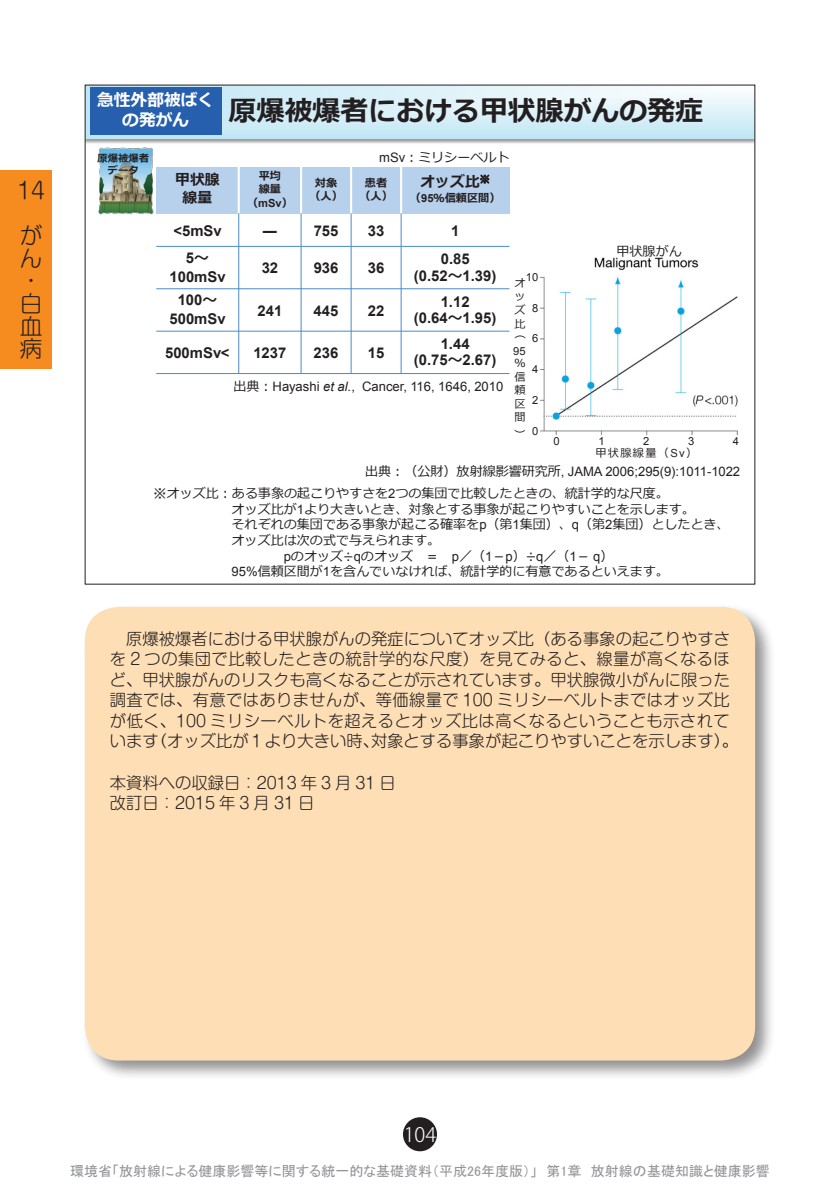
<style>
.page{position:relative;width:840px;height:1191px;background:#fff}
.page>*{position:absolute;margin:0;border:0;box-sizing:border-box;transform-origin:0 0}
.t1{font:700 27.8px "Meiryo";color:#231f20}
.t2{font:300 22.6px/22.6px "Shin M Go Pro";color:#231f20}
.t3{font:300 19.8px "Koz Go Pro";color:#fff}
.t4{font:700 16.8px/20px "Meiryo";color:#fff;text-align:center}
.t5{font:300 16.2px/20.6px "Shin M Go Pro";color:#231f20}
.t6{font:700 14.8px/16.6px "Arial";color:#231f20;text-align:center}
.t7{font:700 14.8px/17.8px "Meiryo";color:#231f20;text-align:center}
.t8{font:14px "MS P Gothic";color:#939598}
.t9{font:13px "Meiryo";color:#231f20}
.t10{font:13px "Arial";color:#231f20}
.t11{font:700 11.2px/13.4px "Meiryo";color:#231f20;text-align:center}
.t12{font:11.2px/13.4px "Meiryo";letter-spacing:.12em;color:#231f20;text-align:justify}
.t13{font:11.2px "Arial";color:#231f20}
.t14{font:700 11.2px "Arial";color:#231f20}
.t15{font:700 10.2px/12.2px "Meiryo";color:#231f20;text-align:center}
.s1{font-family:"Arial"}
.s2{font-family:"Meiryo"}
.s3{font-style:italic}
.s4{font-family:"MS Gothic"}
</style>
<div class="page">
<div style="left:81px;top:603px;width:694px;height:478px;background:#231f20;opacity:.5"></div>
<div style="left:85px;top:607px;width:669px;height:453px;background:#fedeb5;border-radius:34px"></div>
<div style="left:0;top:170px;width:51px;height:199px;background:#f68b1f"></div>
<div style="left:403px;top:1117px;width:34px;height:34px;background:#231f20;border-radius:50%"></div>
<svg style="left:87px;top:87px;width:665px;height:52px;background:#d5eef7"></svg>
<div style="left:156px;top:167px;width:82px;height:46px;background:#b7d0ec"></div>
<div style="left:238px;top:167px;width:63px;height:46px;background:#b7d0ec"></div>
<div style="left:301px;top:167px;width:50px;height:46px;background:#b7d0ec"></div>
<div style="left:351px;top:167px;width:50px;height:46px;background:#b7d0ec"></div>
<div style="left:401px;top:167px;width:108px;height:46px;background:#b7d0ec"></div>
<hr style="left:237px;top:167px;width:3px;height:46px;background:#fff">
<hr style="left:238px;top:213px;width:1px;height:161px;background:#4a8bc9">
<hr style="left:300px;top:167px;width:2px;height:46px;background:#fff">
<hr style="left:300px;top:213px;width:1px;height:161px;background:#4a8bc9">
<hr style="left:350px;top:167px;width:2px;height:46px;background:#fff">
<hr style="left:350px;top:213px;width:1px;height:161px;background:#4a8bc9">
<hr style="left:400px;top:167px;width:2px;height:46px;background:#fff">
<hr style="left:400px;top:213px;width:1px;height:161px;background:#4a8bc9">
<hr style="left:156px;top:246px;width:353px;height:1px;background:#4a8bc9">
<hr style="left:156px;top:288px;width:353px;height:1px;background:#4a8bc9">
<hr style="left:156px;top:331px;width:353px;height:1px;background:#4a8bc9">
<hr style="left:156px;top:373px;width:353px;height:1px;background:#4a8bc9">
<svg style="left:480px;top:175px;width:9px;height:8px"></svg>
<div style="left:90px;top:88px;width:131px;height:47px;background:#255fad"></div>
<img style="left:99px;top:147px;width:54px;height:68px">
<img style="left:539px;top:257px;width:199px;height:179px">
<h2 class="t2" style="left:17px;top:165px;width:29px;line-height:45.4px">14が</h2>
<h2 class="t2" style="left:20px;top:244px;width:23px">ん・白血病</h2>
<p class="t4" style="left:97px;top:90px;width:119px">急性外部被ばくの発がん</p>
<p class="t15" style="left:97px;top:153px;width:53px">原爆被爆者データ</p>
<h1 class="t1" style="left:229px;top:92px;width:475px">原爆被爆者における甲状腺がんの発症</h1>
<p class="t9" style="left:379px;top:148px;width:132px"><span class="s1">mSv</span>：ミリシーベルト</p>
<p class="t7" style="left:175px;top:172px;width:46px">甲状腺線量</p>
<p class="t11" style="left:259px;top:170px;width:24px;text-align:left">平均線量</p>
<p class="t11" style="left:309px;top:176px;width:35px">対象（人）</p>
<p class="t11" style="left:359px;top:176px;width:35px">患者（人）</p>
<p class="t7" style="left:420px;top:173px;width:71px">オッズ比<sup>※</sup></p>
<p class="t11" style="left:410px;top:192px;width:92px">（<span class="s1">95</span>％信頼区間）</p>
<p class="t14" style="left:247px;top:195px;width:47px"><span class="s2">（</span>mSv<span class="s2">）</span></p>
<p class="t6" style="left:173px;top:222px;width:50px">&lt;5mSv</p>
<p class="t6" style="left:262px;top:222px;width:16px">―</p>
<p class="t6" style="left:313px;top:222px;width:26px">755</p>
<p class="t6" style="left:367px;top:222px;width:18px">33</p>
<p class="t6" style="left:451px;top:222px;width:10px">1</p>
<p class="t6" style="left:169px;top:248px;width:58px;line-height:19.2px">5<span class="s2">～<br></span>100mSv</p>
<p class="t6" style="left:261px;top:260px;width:18px">32</p>
<p class="t6" style="left:313px;top:260px;width:26px">936</p>
<p class="t6" style="left:367px;top:260px;width:18px">36</p>
<p class="t6" style="left:413px;top:251px;width:84px">0.85<br>(0.52<span class="s2">～</span>1.39)</p>
<p class="t6" style="left:169px;top:291px;width:58px;line-height:19.2px">100<span class="s2">～<br></span>500mSv</p>
<p class="t6" style="left:257px;top:302px;width:26px">241</p>
<p class="t6" style="left:313px;top:302px;width:26px">445</p>
<p class="t6" style="left:367px;top:302px;width:18px">22</p>
<p class="t6" style="left:413px;top:293px;width:84px">1.12<br>(0.64<span class="s2">～</span>1.95)</p>
<p class="t6" style="left:165px;top:345px;width:66px">500mSv&lt;</p>
<p class="t6" style="left:253px;top:345px;width:34px">1237</p>
<p class="t6" style="left:313px;top:345px;width:26px">236</p>
<p class="t6" style="left:367px;top:345px;width:18px">15</p>
<p class="t6" style="left:413px;top:336px;width:84px">1.44<br>(0.75<span class="s2">～</span>2.67)</p>
<p class="t10" style="left:233px;top:378px;width:271px"><span class="s2">出典：</span>Hayashi <span class="s3">et al</span>., Cancer, 116, 1646, 2010</p>
<p class="t13" style="left:525px;top:270px;width:14px">10</p>
<p class="t13" style="left:531px;top:301px;width:8px">8</p>
<p class="t13" style="left:531px;top:331px;width:8px">6</p>
<p class="t13" style="left:531px;top:362px;width:8px">4</p>
<p class="t13" style="left:531px;top:392px;width:8px">2</p>
<p class="t13" style="left:531px;top:423px;width:8px">0</p>
<p class="t12" style="left:514px;top:277px;width:13px">オッズ比</p>
<p class="t13" style="left:513px;top:344px;width:14px">95</p>
<p class="t12" style="left:514px;top:357px;width:13px">％信頼区間</p>
<p class="t12" style="left:525px;top:328px;width:13px;rotate:90deg">（</p>
<p class="t12" style="left:525px;top:429px;width:13px;rotate:90deg">）</p>
<p class="t9" style="left:616px;top:242px;width:67px">甲状腺がん</p>
<p class="t13" style="left:553px;top:434px;width:8px">0</p>
<p class="t13" style="left:598px;top:434px;width:8px">1</p>
<p class="t13" style="left:642px;top:434px;width:8px">2</p>
<p class="t13" style="left:687px;top:434px;width:8px">3</p>
<p class="t13" style="left:732px;top:434px;width:8px">4</p>
<p class="t12" style="left:595px;top:447px;width:103px">甲状腺線量（<span class="s1">Sv</span>）</p>
<p class="t10" style="left:365px;top:462px;width:376px"><span class="s2">出典：（公財）放射線影響研究所</span>, JAMA 2006;295(9):1011-1022</p>
<p class="t9" style="left:153px;top:484px;width:516px"><span class="s4">※</span>オッズ比：ある事象の起こりやすさを<span class="s1">2</span>つの集団で比較したときの、統計学的な尺度。</p>
<p class="t9" style="left:231px;top:500px;width:464px">オッズ比が<span class="s1">1</span>より大きいとき、対象とする事象が起こりやすいことを示します。</p>
<p class="t9" style="left:231px;top:515px;width:499px">それぞれの集団である事象が起こる確率を<span class="s1">p</span>（第<span class="s1">1</span>集団）、<span class="s1">q</span>（第<span class="s1">2</span>集団）としたとき、</p>
<p class="t9" style="left:231px;top:531px;width:210px">オッズ比は次の式で与えられます。</p>
<p class="t9" style="left:283px;top:547px;width:331px"><span class="s1">p</span>のオッズ÷<span class="s1">q</span>のオッズ ＝ <span class="s1">p</span>／（<span class="s1">1</span>－<span class="s1">p</span>）÷<span class="s1">q</span>／（<span class="s1">1</span>－ <span class="s1">q</span>）</p>
<p class="t9" style="left:231px;top:562px;width:438px"><span class="s1">95%</span>信頼区間が<span class="s1">1</span>を含んでいなければ、統計学的に有意であるといえます。</p>
<p class="t5" style="left:110px;top:626px;width:629px">　原爆被爆者における甲状腺がんの発症についてオッズ比（ある事象の起こりやすさを 2 つの集団で比較したときの統計学的な尺度）を見てみると、線量が高くなるほど、甲状腺がんのリスクも高くなることが示されています。甲状腺微小がんに限った調査では、有意ではありませんが、等価線量で 100 ミリシーベルトまではオッズ比が低く、100 ミリシーベルトを超えるとオッズ比は高くなるということも示されています（オッズ比が 1 より大きい時、対象とする事象が起こりやすいことを示します）。</p>
<p class="t5" style="left:110px;top:770px;width:287px">本資料への収録日：2013 年 3 月 31 日改訂日：2015 年 3 月 31 日</p>
<p class="t3" style="left:403px;top:1121px;width:34px">104</p>
<p class="t8" style="left:70px;top:1164px;width:700px">環境省「放射線による健康影響等に関する統一的な基礎資料（平成26年度版）」　第1章　放射線の基礎知識と健康影響</p>
</div>
